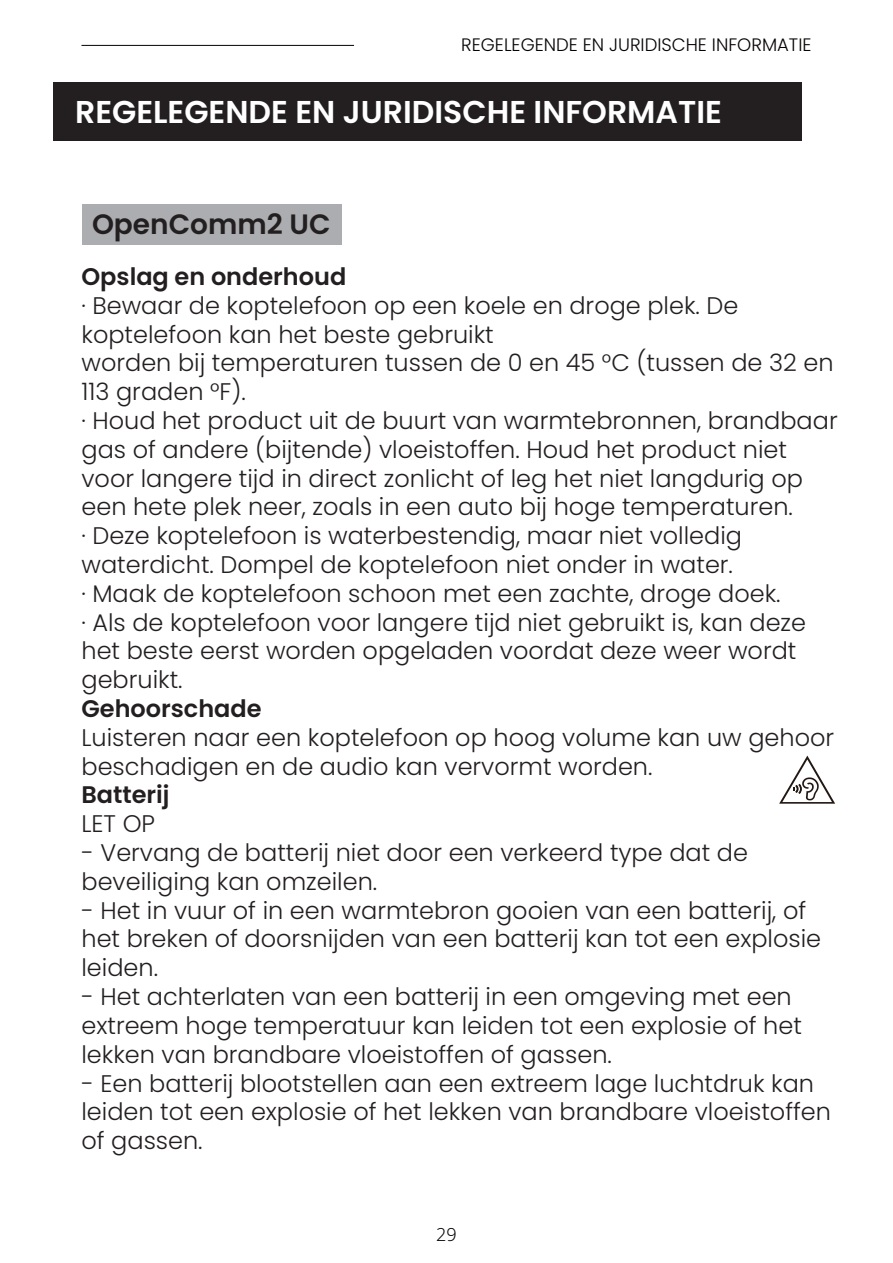
<style>
.page{position:relative;width:893px;height:1263px;background:#fff}
.page>*{position:absolute;margin:0;border:0;box-sizing:border-box;transform-origin:0 0}
.t1{font:600 31.5px "Poppins";color:#fff}
.t2{font:600 28.05px "Poppins";color:#231f20}
.t3{font:300 24px/28.8px "Poppins";color:#231f20}
.t4{font:600 24px "Poppins";color:#231f20}
.t5{font:300 18px "Poppins";color:#060303}
.t6{font:300 18px "Noto Sans";color:#060303}
</style>
<div class="page">
<div style="left:53px;top:83px;width:749px;height:58px;background:#231f20"></div>
<hr style="left:81px;top:45px;width:273px;height:1px;background:#030303">
<div style="left:82px;top:204px;width:259px;height:41px;background:#abadb0"></div>
<svg style="left:779px;top:756px;width:56px;height:48px"></svg>
<p class="t5" style="left:461px;top:34px;width:352px">REGELEGENDE EN JURIDISCHE INFORMATIE</p>
<h1 class="t1" style="left:75px;top:94px;width:648px">REGELEGENDE EN JURIDISCHE INFORMATIE</h1>
<p class="t2" style="left:92px;top:208px;width:240px">OpenComm2 UC</p>
<p class="t4" style="left:81px;top:263px;width:266px">Opslag en onderhoud</p>
<p class="t3" style="left:81px;top:291px;width:758px">· Bewaar de koptelefoon op een koele en droge plek. De koptelefoon kan het beste gebruikt<br>worden bij temperaturen tussen de 0 en 45 °C (tussen de 32 en 113 graden °F).<br>· Houd het product uit de buurt van warmtebronnen, brandbaar gas of andere (bijtende) vloeistoffen. Houd het product niet voor langere tijd in direct zonlicht of leg het niet langdurig op een hete plek neer, zoals in een auto bij hoge temperaturen.<br>· Deze koptelefoon is waterbestendig, maar niet volledig waterdicht. Dompel de koptelefoon niet onder in water.<br>· Maak de koptelefoon schoon met een zachte, droge doek.<br>· Als de koptelefoon voor langere tijd niet gebruikt is, kan deze het beste eerst worden opgeladen voordat deze weer wordt gebruikt.</p>
<p class="t4" style="left:81px;top:695px;width:182px">Gehoorschade</p>
<p class="t3" style="left:81px;top:723px;width:754px">Luisteren naar een koptelefoon op hoog volume kan uw gehoor beschadigen en de audio kan vervormt worden.</p>
<p class="t4" style="left:81px;top:781px;width:90px">Batterij</p>
<p class="t3" style="left:81px;top:809px;width:75px">LET OP</p>
<p class="t3" style="left:81px;top:838px;width:668px">- Vervang de batterij niet door een verkeerd type dat de beveiliging kan omzeilen.</p>
<p class="t3" style="left:81px;top:896px;width:741px">- Het in vuur of in een warmtebron gooien van een batterij, of het breken of doorsnijden van een batterij kan tot een explosie leiden.</p>
<p class="t3" style="left:81px;top:982px;width:722px">- Het achterlaten van een batterij in een omgeving met een extreem hoge temperatuur kan leiden tot een explosie of het lekken van brandbare vloeistoffen of gassen.</p>
<p class="t3" style="left:81px;top:1069px;width:751px">- Een batterij blootstellen aan een extreem lage luchtdruk kan leiden tot een explosie of het lekken van brandbare vloeistoffen of gassen.</p>
<p class="t6" style="left:436px;top:1222px;width:22px">29</p>
</div>
